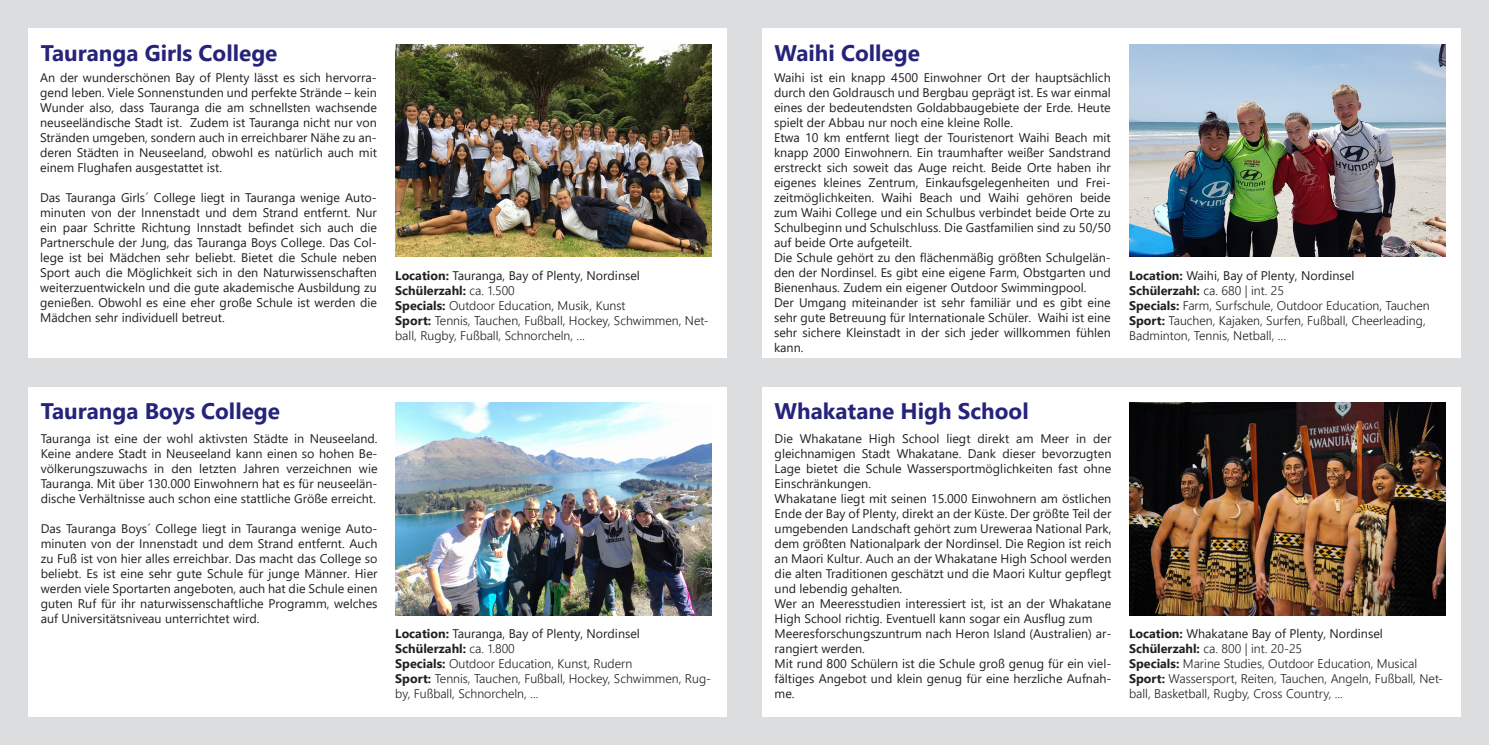
<style>
.page{position:relative;width:1489px;height:745px;background:#fff}
.page>*{position:absolute;margin:0;border:0;box-sizing:border-box;transform-origin:0 0}
.t1{font:700 22.5px "Segoe UI";color:#26237b}
.t2{font:12.5px/15px "Segoe UI";color:#231f20;text-align:justify}
.t3{font:300 12.5px/15px "Segoe UI";color:#231f20}
.t4{font:700 12.5px "Segoe UI";color:#231f20}
.s1{font-weight:700}
.s2{font-weight:300}
</style>
<div class="page">
<div style="left:0;top:0;width:1488px;height:744px;background:#dcdddf"></div>
<div style="left:28px;top:28px;width:698px;height:330px;background:#fff"></div>
<img style="left:395px;top:44px;width:316px;height:212px">
<div style="left:28px;top:386px;width:698px;height:330px;background:#fff"></div>
<img style="left:395px;top:402px;width:316px;height:212px">
<div style="left:762px;top:28px;width:698px;height:330px;background:#fff"></div>
<img style="left:1129px;top:44px;width:315px;height:212px">
<div style="left:762px;top:386px;width:698px;height:330px;background:#fff"></div>
<img style="left:1129px;top:402px;width:315px;height:212px">
<p class="t1" style="left:41px;top:31px;width:238px">Tauranga Girls College</p>
<p class="t2" style="left:40px;top:69px;width:338px">An der wunderschönen Bay of Plenty lässt es sich hervorra&shy;gend leben. Viele Sonnenstunden und perfekte Strände – kein Wunder also, dass Tauranga die am schnellsten wachsende neuseeländische Stadt ist. Zudem ist Tauranga nicht nur von Stränden umgeben, sondern auch in erreichbarer Nähe zu an&shy;deren Städten in Neuseeland, obwohl es natürlich auch mit einem Flughafen ausgestattet ist.</p>
<p class="t2" style="left:40px;top:189px;width:338px">Das Tauranga Girls´ College liegt in Tauranga wenige Auto&shy;minuten von der Innenstadt und dem Strand entfernt. Nur ein paar Schritte Richtung Innstadt befindet sich auch die Partnerschule der Jung, das Tauranga Boys College. Das Col&shy;lege ist bei Mädchen sehr beliebt. Bietet die Schule neben Sport auch die Möglichkeit sich in den Naturwissenschaften weiterzuentwickeln und die gute akademische Ausbildung zu genießen. Obwohl es eine eher große Schule ist werden die Mädchen sehr individuell betreut.</p>
<p class="t2" style="left:395px;top:267px;width:246px"><span class="s1">Location:</span> Tauranga, Bay of Plenty, Nordinsel</p>
<p class="t4" style="left:395px;top:278px;width:121px">Schülerzahl: <span class="s2">ca. 1.500</span></p>
<p class="t3" style="left:395px;top:296px;width:232px"><span class="s1">Specials:</span> Outdoor Education, Musik, Kunst</p>
<p class="t3" style="left:395px;top:311px;width:315px"><span class="s1">Sport:</span> Tennis, Tauchen, Fußball, Hockey, Schwimmen, Net&shy;ball, Rugby, Fußball, Schnorcheln, ...</p>
<p class="t1" style="left:41px;top:389px;width:241px">Tauranga Boys College</p>
<p class="t2" style="left:41px;top:430px;width:338px">Tauranga ist eine der wohl aktivsten Städte in Neuseeland.<br>Keine andere Stadt in Neuseeland kann einen so hohen Be&shy;völkerungszuwachs in den letzten Jahren verzeichnen wie Tauranga. Mit über 130.000 Einwohnern hat es für neuseelän&shy;dische Verhältnisse auch schon eine stattliche Größe erreicht.</p>
<p class="t2" style="left:41px;top:520px;width:338px">Das Tauranga Boys´ College liegt in Tauranga wenige Auto&shy;minuten von der Innenstadt und dem Strand entfernt. Auch zu Fuß ist von hier alles erreichbar. Das macht das College so beliebt. Es ist eine sehr gute Schule für junge Männer. Hier werden viele Sportarten angeboten, auch hat die Schule einen guten Ruf für ihr naturwissenschaftliche Programm, welches auf Universitätsniveau unterrichtet wird.</p>
<p class="t2" style="left:395px;top:624px;width:246px"><span class="s1">Location:</span> Tauranga, Bay of Plenty, Nordinsel</p>
<p class="t4" style="left:395px;top:636px;width:121px">Schülerzahl: <span class="s2">ca. 1.800</span></p>
<p class="t3" style="left:395px;top:654px;width:238px"><span class="s1">Specials:</span> Outdoor Education, Kunst, Rudern</p>
<p class="t3" style="left:395px;top:669px;width:317px"><span class="s1">Sport:</span> Tennis, Tauchen, Fußball, Hockey, Schwimmen, Rug&shy;by, Fußball, Schnorcheln, ...</p>
<p class="t1" style="left:774px;top:31px;width:147px">Waihi College</p>
<p class="t2" style="left:774px;top:69px;width:338px">Waihi ist ein knapp 4500 Einwohner Ort der hauptsächlich durch den Goldrausch und Bergbau geprägt ist. Es war einmal eines der bedeutendsten Goldabbaugebiete der Erde. Heute spielt der Abbau nur noch eine kleine Rolle.</p>
<p class="t2" style="left:774px;top:129px;width:338px">Etwa 10 km entfernt liegt der Touristenort Waihi Beach mit knapp 2000 Einwohnern. Ein traumhafter weißer Sandstrand erstreckt sich soweit das Auge reicht. Beide Orte haben ihr eigenes kleines Zentrum, Einkaufsgelegenheiten und Frei&shy;zeitmöglichkeiten. Waihi Beach und Waihi gehören beide zum Waihi College und ein Schulbus verbindet beide Orte zu Schulbeginn und Schulschluss. Die Gastfamilien sind zu 50/50 auf beide Orte aufgeteilt.</p>
<p class="t2" style="left:774px;top:249px;width:338px">Die Schule gehört zu den flächenmäßig größten Schulgelän&shy;den der Nordinsel. Es gibt eine eigene Farm, Obstgarten und Bienenhaus. Zudem ein eigener Outdoor Swimmingpool.</p>
<p class="t2" style="left:774px;top:294px;width:338px">Der Umgang miteinander ist sehr familiär und es gibt eine sehr gute Betreuung für Internationale Schüler. Waihi ist eine sehr sichere Kleinstadt in der sich jeder willkommen fühlen kann.</p>
<p class="t2" style="left:1129px;top:267px;width:227px"><span class="s1">Location:</span> Waihi, Bay of Plenty, Nordinsel</p>
<p class="t3" style="left:1129px;top:281px;width:156px"><span class="s1">Schülerzahl:</span> ca. 680 | int. 25</p>
<p class="t3" style="left:1129px;top:296px;width:302px"><span class="s1">Specials:</span> Farm, Surfschule, Outdoor Education, Tauchen</p>
<p class="t3" style="left:1129px;top:311px;width:298px"><span class="s1">Sport:</span> Tauchen, Kajaken, Surfen, Fußball, Cheerleading,<br>Badminton, Tennis, Netball, ...</p>
<p class="t1" style="left:774px;top:389px;width:255px">Whakatane High School</p>
<p class="t2" style="left:774px;top:430px;width:338px">Die Whakatane High School liegt direkt am Meer in der gleichnamigen Stadt Whakatane. Dank dieser bevorzugten Lage bietet die Schule Wassersportmöglichkeiten fast ohne Einschränkungen.</p>
<p class="t2" style="left:774px;top:490px;width:338px">Whakatane liegt mit seinen 15.000 Einwohnern am östlichen Ende der Bay of Plenty, direkt an der Küste. Der größte Teil der umgebenden Landschaft gehört zum Ureweraa National Park, dem größten Nationalpark der Nordinsel. Die Region ist reich an Maori Kultur. Auch an der Whakatane High School werden die alten Traditionen geschätzt und die Maori Kultur gepflegt und lebendig gehalten.</p>
<p class="t2" style="left:774px;top:595px;width:338px">Wer an Meeresstudien interessiert ist, ist an der Whakatane<br>High School richtig. Eventuell kann sogar ein Ausflug zum</p>
<p class="t2" style="left:774px;top:625px;width:338px">Meeresforschungszuntrum nach Heron Island (Australien) ar&shy;rangiert werden.</p>
<p class="t2" style="left:774px;top:655px;width:338px">Mit rund 800 Schülern ist die Schule groß genug für ein viel&shy;fältiges Angebot und klein genug für eine herzliche Aufnah&shy;me.</p>
<p class="t2" style="left:1129px;top:624px;width:255px"><span class="s1">Location:</span> Whakatane Bay of Plenty, Nordinsel</p>
<p class="t3" style="left:1129px;top:639px;width:174px"><span class="s1">Schülerzahl:</span> ca. 800 | int. 20-25</p>
<p class="t3" style="left:1129px;top:654px;width:289px"><span class="s1">Specials:</span> Marine Studies, Outdoor Education, Musical</p>
<p class="t3" style="left:1129px;top:669px;width:315px"><span class="s1">Sport:</span> Wassersport, Reiten, Tauchen, Angeln, Fußball, Net&shy;ball, Basketball, Rugby, Cross Country, ...</p>
</div>
